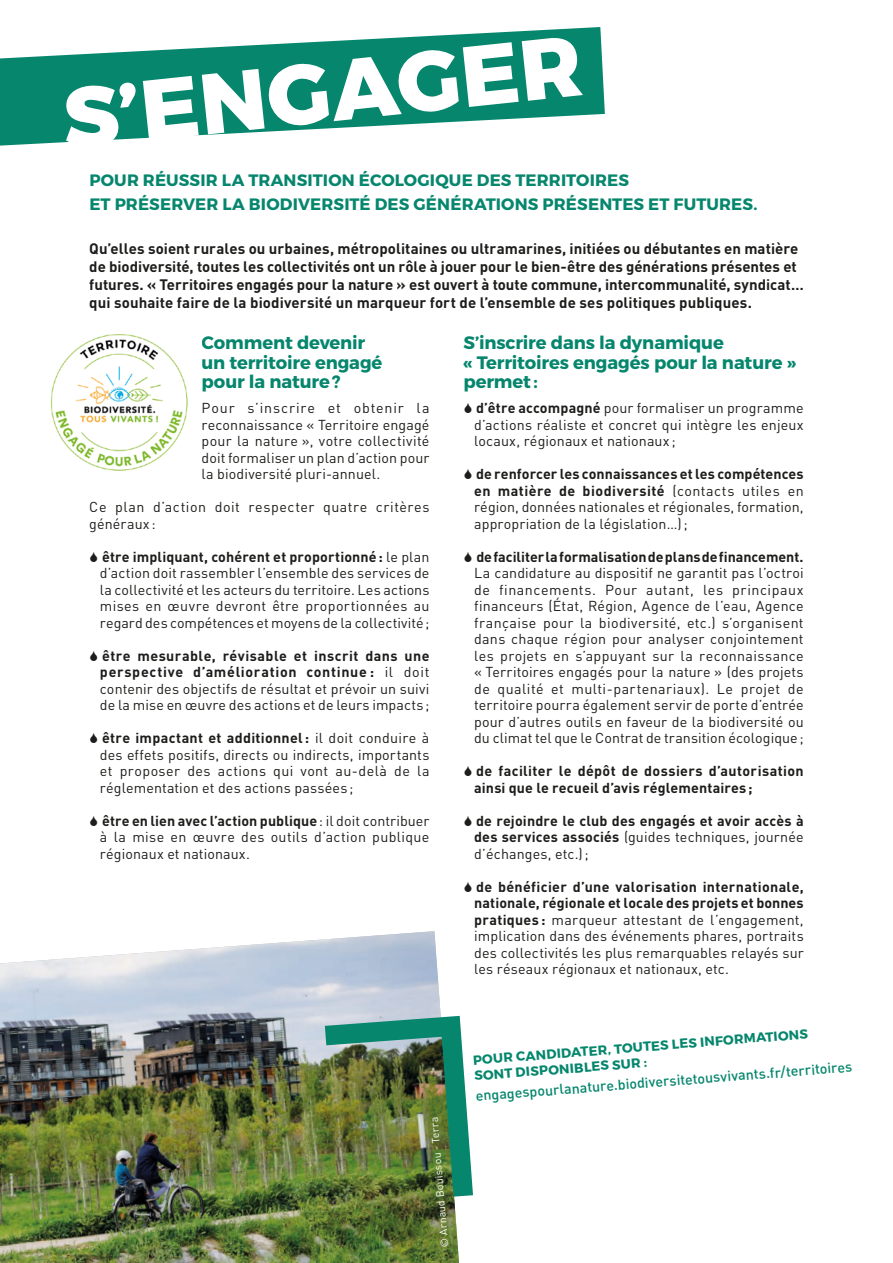
<style>
.page{position:relative;width:893px;height:1263px;background:#fff}
.page>*{position:absolute;margin:0;border:0;box-sizing:border-box;transform-origin:0 0}
.t1{font:800 85.5px "Montserrat";color:#fff}
.t2{font:700 18px/19.5px "Montserrat";letter-spacing:-.01em;color:#05866d}
.t3{font:700 16.5px/24px "Montserrat";letter-spacing:.01em;color:#05866d}
.t4{font:700 15px/18px "DIN Pro";color:#1d1d1b}
.t5{font:14.25px/16.5px "DIN Pro";letter-spacing:.01em;color:#1d1d1b;text-align:justify}
.t6{font:700 14.25px/16.5px "DIN Pro";letter-spacing:.01em;color:#1d1d1b}
.t7{font:500 14.25px "DIN Pro";color:#05866d}
.t8{font:14.25px/16.5px "DIN Pro";letter-spacing:.035em;color:#1d1d1b}
.t9{font:700 13.2px/16.5px "Montserrat";color:#05866d}
.t10{font:10.5px "DIN Pro";color:#fff}
.s1{font-weight:700}
.s2{font-weight:400}
</style>
<div class="page">
<svg style="left:0;top:27px;width:605px;height:119px"></svg>
<img style="left:0;top:931px;width:459px;height:332px">
<img style="left:50px;top:334px;width:138px;height:137px">
<img style="left:305px;top:1005px;width:168px;height:212px">
<h1 class="t1" style="left:57px;top:66px;width:523px;rotate:-6deg">S’ENGAGER</h1>
<p class="t3" style="left:89px;top:168px;width:669px">POUR RÉUSSIR LA TRANSITION ÉCOLOGIQUE DES TERRITOIRES<br>ET PRÉSERVER LA BIODIVERSITÉ DES GÉNÉRATIONS PRÉSENTES ET FUTURES.</p>
<p class="t4" style="left:89px;top:237px;width:716px">Qu’elles soient rurales ou urbaines, métropolitaines ou ultramarines, initiées ou débutantes en matière de biodiversité, toutes les collectivités ont un rôle à jouer pour le bien-être des générations présentes et futures. « Territoires engagés pour la nature » est ouvert à toute commune, intercommunalité, syndicat… qui souhaite faire de la biodiversité un marqueur fort de l’ensemble de ses politiques publiques.</p>
<p class="t2" style="left:202px;top:333px;width:182px">Comment devenir un territoire engagé pour la nature?</p>
<p class="t5" style="left:202px;top:399px;width:229px">Pour s’inscrire et obtenir la reconnaissance « Territoire engagé pour la nature », votre collectivité doit formaliser un plan d’action pour la biodiversité pluri-annuel.</p>
<p class="t8" style="left:89px;top:498px;width:342px">Ce plan d’action doit respecter quatre critères généraux :</p>
<p class="t5" style="left:100px;top:547px;width:331px"><span class="s1">être impliquant, cohérent et proportionné:</span> le plan d’action doit rassembler l’ensemble des services de la collectivité et les acteurs du territoire. Les actions mises en œuvre devront être proportionnées au regard des compétences et moyens de la collectivité;</p>
<p class="t5" style="left:100px;top:646px;width:331px"><span class="s1">être mesurable, révisable et inscrit dans une perspective d’amélioration continue :</span> il doit contenir des objectifs de résultat et prévoir un suivi de la mise en œuvre des actions et de leurs impacts;</p>
<p class="t5" style="left:100px;top:729px;width:331px"><span class="s1">être impactant et additionnel:</span> il doit conduire à des effets positifs, directs ou indirects, importants et proposer des actions qui vont au-delà de la réglementation et des actions passées ;</p>
<p class="t5" style="left:100px;top:811px;width:331px"><span class="s1">être en lien avec l’action publique</span>: il doit contribuer à la mise en œuvre des outils d’action publique régionaux et nationaux.</p>
<p class="t2" style="left:463px;top:333px;width:334px">S’inscrire dans la dynamique<br>« Territoires engagés pour la nature » permet :</p>
<p class="t5" style="left:474px;top:399px;width:331px"><span class="s1">d’être accompagné</span> pour formaliser un programme d’actions réaliste et concret qui intègre les enjeux locaux, régionaux et nationaux ;</p>
<p class="t5" style="left:474px;top:465px;width:331px"><span class="s1">de renforcer les connaissances et les compétences en matière de biodiversité</span> (contacts utiles en région, données nationales et régionales, formation, appropriation de la législation…);</p>
<p class="t6" style="left:476px;top:547px;width:329px">de faciliter la formalisation de plans de financement.</p>
<p class="t5" style="left:474px;top:564px;width:331px">La candidature au dispositif ne garantit pas l’octroi de financements. Pour autant, les principaux financeurs (État, Région, Agence de l’eau, Agence française pour la biodiversité, etc.) s’organisent dans chaque région pour analyser conjointement les projets en s’appuyant sur la reconnaissance « Territoires engagés pour la nature » (des projets de qualité et multi-partenariaux). Le projet de territoire pourra également servir de porte d’entrée pour d’autres outils en faveur de la biodiversité ou du climat tel que le Contrat de transition écologique;</p>
<p class="t6" style="left:474px;top:761px;width:331px">de faciliter le dépôt de dossiers d’autorisation ainsi que le recueil d’avis réglementaires ;</p>
<p class="t6" style="left:474px;top:811px;width:331px;text-align:justify">de rejoindre le club des engagés et avoir accès à des services associés <span class="s2">(guides techniques, journée d’échanges, etc.);</span></p>
<p class="t5" style="left:474px;top:877px;width:331px"><span class="s1">de bénéficier d’une valorisation internationale, nationale, régionale et locale des projets et bonnes pratiques :</span> marqueur attestant de l’engagement, implication dans des événements phares, portraits des collectivités les plus remarquables relayés sur les réseaux régionaux et nationaux, etc.</p>
<p class="t10" style="left:437px;top:1248px;width:132px;rotate:-95deg">© Arnaud Bouissou - Terra</p>
<p class="t9" style="left:472px;top:1050px;width:337px;rotate:-4deg">POUR CANDIDATER, TOUTES LES INFORMATIONS<br>SONT DISPONIBLES SUR :</p>
<p class="t7" style="left:475px;top:1086px;width:379px;rotate:-5deg">engagespourlanature.biodiversitetousvivants.fr/territoires</p>
</div>
